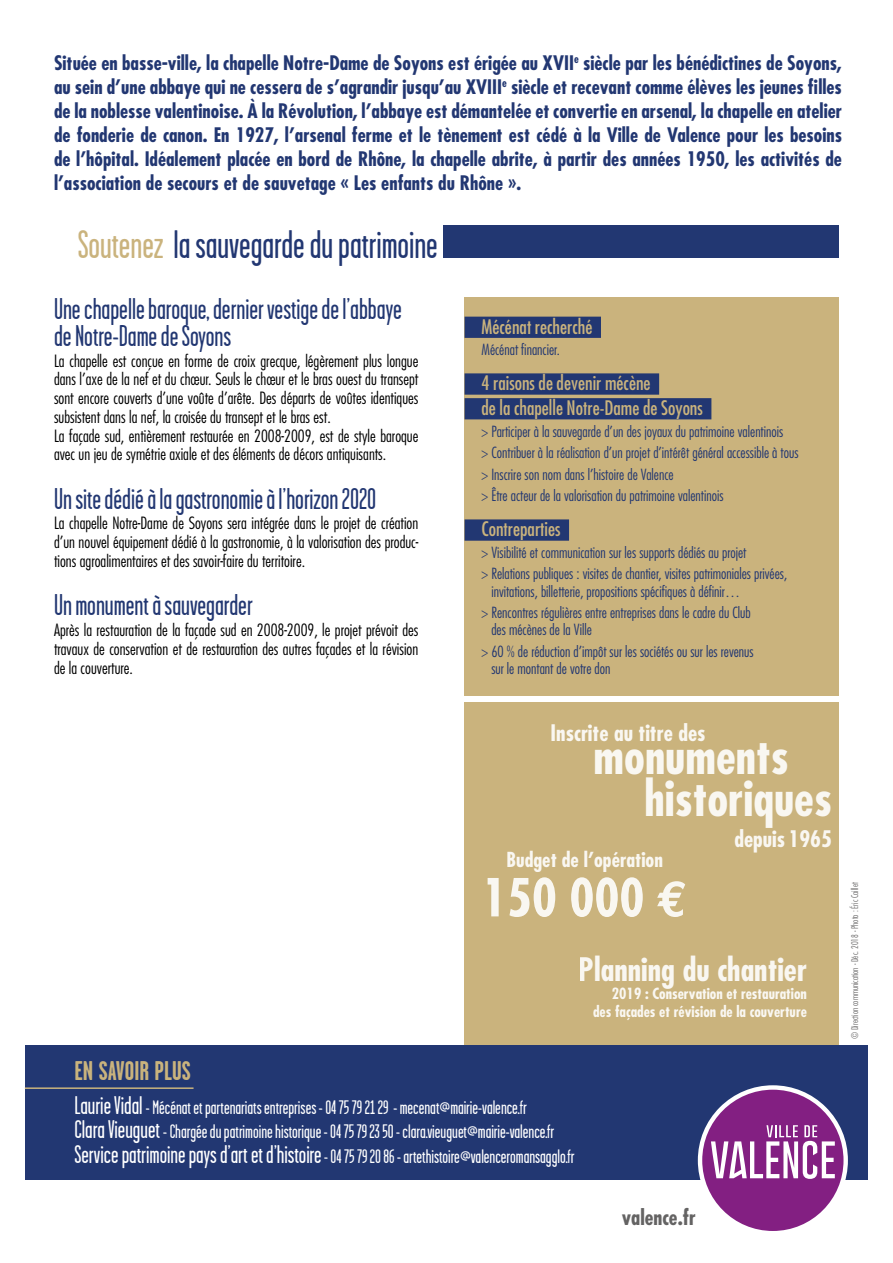
<style>
.page{position:relative;width:893px;height:1263px;background:#fff}
.page>*{position:absolute;margin:0;border:0;box-sizing:border-box;transform-origin:0 0}
.t1{font:700 condensed 51px "Futura";color:#fff}
.t2{font:700 condensed 47.85px/42px "Futura";color:#fff}
.t3{font:39.75px "Garage Gothic";color:#223772}
.t4{font:700 condensed 31.5px "Futura";color:#fff}
.t5{font:30px/27px "Garage Gothic";color:#223772}
.t6{font:700 27px "Garage Gothic";color:#cab37d}
.t7{font:700 condensed 22.2px "Futura";color:#fff}
.t8{font:700 condensed 21px "Futura";color:#646363}
.t9{font:700 condensed 20.1px "Futura";color:#fff}
.t10{font:700 condensed 19.5px/24px "Futura";color:#223772;text-align:justify}
.t11{font:19.5px/24.5px "Garage Gothic";color:#fff}
.t12{font:condensed 19.5px/24.8px "Futura";color:#cab37d}
.t13{font:300 condensed 16.5px/18.8px "Futura";color:#000;text-align:justify}
.t14{font:300 condensed 15px/21.5px "Futura";color:#223772}
.t15{font:700 condensed 15px/18px "Futura";color:#fff;text-align:right}
.t16{font:300 condensed 9px "Futura";color:#706f6f}
.s1{color:#cab37d}
.s2{font-size:25.5px}
</style>
<div class="page">
<div style="left:465px;top:298px;width:374px;height:398px;background:#cab37d"></div>
<div style="left:465px;top:702px;width:374px;height:344px;background:#cab37d"></div>
<div style="left:26px;top:1046px;width:842px;height:134px;background:#223772"></div>
<svg style="left:698px;top:1085px;width:150px;height:146px"></svg>
<div style="left:465px;top:317px;width:136px;height:21px;background:#223772"></div>
<div style="left:465px;top:373px;width:194px;height:22px;background:#223772"></div>
<div style="left:465px;top:398px;width:246px;height:21px;background:#223772"></div>
<div style="left:465px;top:519px;width:104px;height:22px;background:#223772"></div>
<div style="left:444px;top:225px;width:395px;height:33px;background:#223772"></div>
<hr style="left:25px;top:1087px;width:169px;height:2px;background:#cab37d">
<p class="t10" style="left:54px;top:50px;width:789px">Située en basse-ville, la chapelle Notre-Dame de Soyons est érigée au XVII<sup>e</sup> siècle par les bénédictines de Soyons, au sein d’une abbaye qui ne cessera de s’agrandir jusqu’au XVIII<sup>e</sup> siècle et recevant comme élèves les jeunes filles de la noblesse valentinoise. À la Révolution, l’abbaye est démantelée et convertie en arsenal, la chapelle en atelier de fonderie de canon. En 1927, l’arsenal ferme et le tènement est cédé à la Ville de Valence pour les besoins de l’hôpital. Idéalement placée en bord de Rhône, la chapelle abrite, à partir des années 1950, les activités de l’association de secours et de sauvetage « Les enfants du Rhône ».</p>
<h3 class="t3" style="left:78px;top:224px;width:362px"><span class="s1">Soutenez</span> la sauvegarde du patrimoine</h3>
<h3 class="t5" style="left:54px;top:295px;width:349px">Une chapelle baroque, dernier vestige de l’abbaye de Notre-Dame de Soyons</h3>
<p class="t13" style="left:54px;top:351px;width:366px;text-align:left">La chapelle est conçue en forme de croix grecque, légèrement plus longue dans l’axe de la nef et du chœur. Seuls le chœur et le bras ouest du transept sont encore couverts d’une voûte d’arête. Des départs de voûtes identiques subsistent dans la nef, la croisée du transept et le bras est.<br>La façade sud, entièrement restaurée en 2008-2009, est de style baroque avec un jeu de symétrie axiale et des éléments de décors antiquisants.</p>
<h3 class="t5" style="left:54px;top:485px;width:324px">Un site dédié à la gastronomie à l’horizon 2020</h3>
<p class="t13" style="left:54px;top:514px;width:366px">La chapelle Notre-Dame de Soyons sera intégrée dans le projet de création d’un nouvel équipement dédié à la gastronomie, à la valorisation des produc&shy;tions agroalimentaires et des savoir-faire du territoire.</p>
<h3 class="t5" style="left:54px;top:592px;width:200px">Un monument à sauvegarder</h3>
<p class="t13" style="left:54px;top:621px;width:366px">Après la restauration de la façade sud en 2008-2009, le projet prévoit des travaux de conservation et de restauration des autres façades et la révision de la couverture.</p>
<p class="t12" style="left:482px;top:314px;width:112px">Mécénat recherché</p>
<p class="t14" style="left:482px;top:339px;width:80px">Mécénat financier.</p>
<p class="t12" style="left:482px;top:371px;width:223px">4 raisons de devenir mécène<br>de la chapelle Notre-Dame de Soyons</p>
<p class="t14" style="left:482px;top:420px;width:318px">&gt; Participer à la sauvegarde d’un des joyaux du patrimoine valentinois<br>&gt; Contribuer à la réalisation d’un projet d’intérêt général accessible à tous &gt; Inscrire son nom dans l’histoire de Valence<br>&gt; Être acteur de la valorisation du patrimoine valentinois</p>
<p class="t12" style="left:482px;top:517px;width:80px">Contreparties</p>
<p class="t14" style="left:482px;top:542px;width:307px">&gt; Visibilité et communication sur les supports dédiés au projet<br>&gt; Relations publiques : visites de chantier, visites patrimoniales privées,</p>
<p class="t14" style="left:482px;top:580px;width:271px;text-align:center">invitations, billetterie, propositions spécifiques à définir…<br>&gt; Rencontres régulières entre entreprises dans le cadre du Club</p>
<p class="t14" style="left:482px;top:619px;width:274px;text-indent:10px">des mécènes de la Ville<br>&gt; 60 % de réduction d’impôt sur les sociétés ou sur les revenus</p>
<p class="t14" style="left:491px;top:658px;width:121px">sur le montant de votre don</p>
<h3 class="t7" style="left:551px;top:718px;width:156px">Inscrite au titre des</h3>
<h2 class="t2" style="left:644px;top:734px;width:189px;text-indent:-51px">monuments historiques</h2>
<h3 class="t7" style="left:734px;top:824px;width:99px">depuis 1965</h3>
<p class="t9" style="left:507px;top:846px;width:158px">Budget de l’opération</p>
<h1 class="t1" style="left:482px;top:865px;width:164px">150 000</h1>
<h3 class="t4" style="left:579px;top:949px;width:229px">Planning du chantier</h3>
<p class="t15" style="left:593px;top:984px;width:215px">2019 : Conservation et restauration des façades et révision de la couverture</p>
<h3 class="t6" style="left:75px;top:1057px;width:118px">EN SAVOIR PLUS</h3>
<p class="t11" style="left:75px;top:1095px;width:501px"><span class="s2">Laurie Vidal</span> - Mécénat et partenariats entreprises - 04 75 79 21 29 - mecenat@mairie-valence.fr<br><span class="s2">Clara Vieuguet</span> - Chargée du patrimoine historique - 04 75 79 23 50 - clara.vieuguet@mairie-valence.fr<br><span class="s2">Service patrimoine pays d’art et d’histoire</span> - 04 75 79 20 86 - artethistoire@valenceromansagglo.fr</p>
<p class="t8" style="left:622px;top:1204px;width:75px">valence.fr</p>
<p class="t16" style="left:849px;top:1039px;width:158px;rotate:-90deg">© Direction communication - Déc. 2018 - Photo : Éric Caillet</p>
</div>
